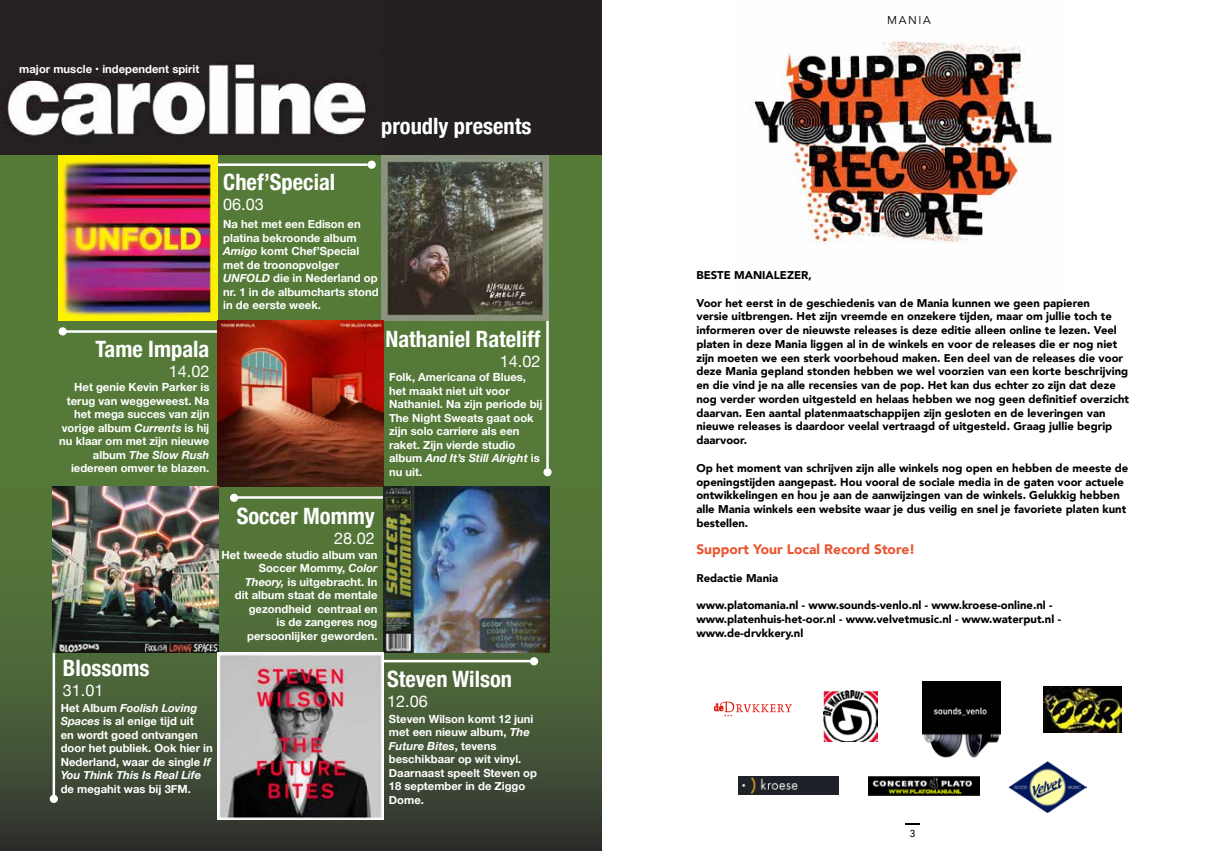
<style>
.page{position:relative;width:1205px;height:851px;background:#fff}
.page>*{position:absolute;margin:0;border:0;box-sizing:border-box;transform-origin:0 0}
.t1{font:700 condensed 22.5px "Helvetica Neue";color:#fff}
.t2{font:16.25px "Helvetica Neue";color:#fff}
.t3{font:900 13.75px "Avenir";color:#ea542f}
.t4{font:900 11.25px/13.8px "Avenir";color:#000}
.t5{font:700 11.25px/13.5px "Helvetica Neue";color:#fff}
.t6{font:11.25px "Avenir";letter-spacing:.15em;color:#000}
.t7{font:500 10px "Avenir";color:#000}
.s1{font-style:italic}
</style>
<div class="page">
<div style="left:382px;top:0;width:220px;height:155px;background:#242021"></div>
<svg style="left:0;top:155px;width:602px;height:695px;background:#4d6937"></svg>
<img style="left:0;top:0;width:382px;height:155px">
<hr style="left:546px;top:320px;width:3px;height:148px;background:#fff">
<div style="left:544px;top:468px;width:7px;height:7px;background:#fff;border-radius:50%"></div>
<div style="left:543px;top:468px;width:8px;height:8px;border:1px solid #fff;border-radius:50%"></div>
<hr style="left:236px;top:496px;width:147px;height:2px;background:#fff">
<div style="left:231px;top:494px;width:6px;height:7px;background:#fff;border-radius:50%"></div>
<div style="left:230px;top:493px;width:8px;height:9px;border:1px solid #fff;border-radius:50%"></div>
<div style="left:368px;top:161px;width:7px;height:7px;background:#fff;border-radius:50%"></div>
<div style="left:368px;top:160px;width:8px;height:9px;border:1px solid #fff;border-radius:50%"></div>
<hr style="left:383px;top:659px;width:152px;height:3px;background:#fff">
<div style="left:531px;top:657px;width:6px;height:7px;background:#fff;border-radius:50%"></div>
<div style="left:530px;top:657px;width:8px;height:8px;border:1px solid #fff;border-radius:50%"></div>
<hr style="left:65px;top:330px;width:152px;height:3px;background:#fff">
<div style="left:59px;top:328px;width:7px;height:7px;background:#fff;border-radius:50%"></div>
<div style="left:59px;top:327px;width:8px;height:8px;border:1px solid #fff;border-radius:50%"></div>
<hr style="left:53px;top:649px;width:2px;height:147px;background:#fff">
<div style="left:50px;top:795px;width:7px;height:7px;background:#fff;border-radius:50%"></div>
<div style="left:50px;top:794px;width:8px;height:8px;border:1px solid #fff;border-radius:50%"></div>
<hr style="left:217px;top:163px;width:151px;height:3px;background:#fff">
<img style="left:59px;top:155px;width:158px;height:165px">
<img style="left:382px;top:155px;width:167px;height:165px">
<img style="left:218px;top:320px;width:165px;height:166px">
<img style="left:52px;top:486px;width:166px;height:166px">
<img style="left:383px;top:486px;width:167px;height:166px">
<img style="left:218px;top:652px;width:166px;height:167px">
<img style="left:753px;top:41px;width:300px;height:203px">
<svg style="left:714px;top:701px;width:78px;height:15px"></svg>
<img style="left:823px;top:690px;width:54px;height:51px">
<img style="left:1044px;top:686px;width:77px;height:46px">
<img style="left:1008px;top:761px;width:78px;height:50px">
<img style="left:922px;top:681px;width:78px;height:77px">
<img style="left:868px;top:776px;width:112px;height:19px">
<img style="left:739px;top:776px;width:99px;height:18px">
<svg style="left:905px;top:823px;width:14px;height:1px"></svg>
<p class="t5" style="left:19px;top:63px;width:182px">major muscle • independent spirit</p>
<h1 class="t1" style="left:223px;top:163px;width:114px">Chef’Special</h1>
<h2 class="t2" style="left:223px;top:192px;width:42px">06.03</h2>
<h1 class="t1" style="left:381px;top:107px;width:152px">proudly presents</h1>
<p class="t5" style="left:223px;top:218px;width:157px">Na het met een Edison en platina bekroonde album<br><span class="s1">Amigo</span> komt Chef’Special met de troonopvolger<br><span class="s1">UNFOLD</span> die in Nederland op nr. 1 in de albumcharts stond in de eerste week.</p>
<h1 class="t1" style="left:385px;top:320px;width:156px">Nathaniel Rateliff</h1>
<h2 class="t2" style="left:500px;top:349px;width:42px">14.02</h2>
<h1 class="t1" style="left:95px;top:330px;width:115px">Tame Impala</h1>
<h2 class="t2" style="left:169px;top:359px;width:42px">14.02</h2>
<p class="t5" style="left:59px;top:380px;width:152px;text-align:right">Het genie Kevin Parker is terug van weggeweest. Na het mega succes van zijn vorige album <span class="s1">Currents</span> is hij nu klaar om met zijn nieuwe album <span class="s1">The Slow Rush </span>iedereen omver te blazen.</p>
<p class="t5" style="left:389px;top:370px;width:155px">Folk, Americana of Blues, het maakt niet uit voor<br>Nathaniel. Na zijn periode bij<br>The Night Sweats gaat ook zijn solo carriere als een raket. Zijn vierde studio album <span class="s1">And It’s Still Alright</span> is nu uit.</p>
<h1 class="t1" style="left:237px;top:497px;width:140px">Soccer Mommy</h1>
<h2 class="t2" style="left:334px;top:526px;width:42px">28.02</h2>
<h1 class="t1" style="left:63px;top:649px;width:88px">Blossoms</h1>
<h2 class="t2" style="left:63px;top:678px;width:42px">31.01</h2>
<p class="t5" style="left:61px;top:701px;width:154px">Het Album <span class="s1">Foolish Loving<br>Spaces</span> is al enige tijd uit<br>en wordt goed ontvangen door het publiek. Ook hier in<br>Nederland, waar de single <span class="s1">If<br>You Think This Is Real Life</span></p>
<p class="t5" style="left:61px;top:782px;width:132px">de megahit was bij 3FM.</p>
<p class="t5" style="left:221px;top:548px;width:158px;text-align:right">Het tweede studio album van<br>Soccer Mommy, <span class="s1">Color<br>Theory,</span> is uitgebracht. In<br>dit album staat de mentale gezondheid centraal en<br>is de zangeres nog persoonlijker geworden.</p>
<h1 class="t1" style="left:387px;top:660px;width:126px">Steven Wilson</h1>
<h2 class="t2" style="left:387px;top:689px;width:42px">12.06</h2>
<p class="t5" style="left:389px;top:712px;width:149px">Steven Wilson komt 12 juni met een nieuw album, <span class="s1">The<br>Future Bites</span>, tevens beschikbaar op wit vinyl.<br>Daarnaast speelt Steven op<br>18 september in de Ziggo<br>Dome.</p>
<p class="t6" style="left:887px;top:13px;width:45px">MANIA</p>
<p class="t4" style="left:696px;top:268px;width:117px">BESTE MANIALEZER,</p>
<p class="t4" style="left:696px;top:295px;width:434px">Voor het eerst in de geschiedenis van de Mania kunnen we geen papieren<br>versie uitbrengen. Het zijn vreemde en onzekere tijden, maar om jullie toch te informeren over de nieuwste releases is deze editie alleen online te lezen. Veel platen in deze Mania liggen al in de winkels en voor de releases die er nog niet zijn moeten we een sterk voorbehoud maken. Een deel van de releases die voor deze Mania gepland stonden hebben we wel voorzien van een korte beschrijving en die vind je na alle recensies van de pop. Het kan dus echter zo zijn dat deze nog verder worden uitgesteld en helaas hebben we nog geen definitief overzicht daarvan. Een aantal platenmaatschappijen zijn gesloten en de leveringen van nieuwe releases is daardoor veelal vertraagd of uitgesteld. Graag jullie begrip daarvoor.</p>
<p class="t4" style="left:696px;top:460px;width:433px">Op het moment van schrijven zijn alle winkels nog open en hebben de meeste de openingstijden aangepast. Hou vooral de sociale media in de gaten voor actuele ontwikkelingen en hou je aan de aanwijzingen van de winkels. Gelukkig hebben alle Mania winkels een website waar je dus veilig en snel je favoriete platen kunt bestellen.</p>
<p class="t3" style="left:696px;top:537px;width:220px">Support Your Local Record Store!</p>
<p class="t4" style="left:696px;top:570px;width:83px">Redactie Mania</p>
<p class="t4" style="left:696px;top:598px;width:366px">www.platomania.nl - www.sounds-venlo.nl - www.kroese-online.nl - www.platenhuis-het-oor.nl - www.velvetmusic.nl - www.waterput.nl - www.de-drvkkery.nl</p>
<p class="t7" style="left:910px;top:824px;width:7px">3</p>
</div>
